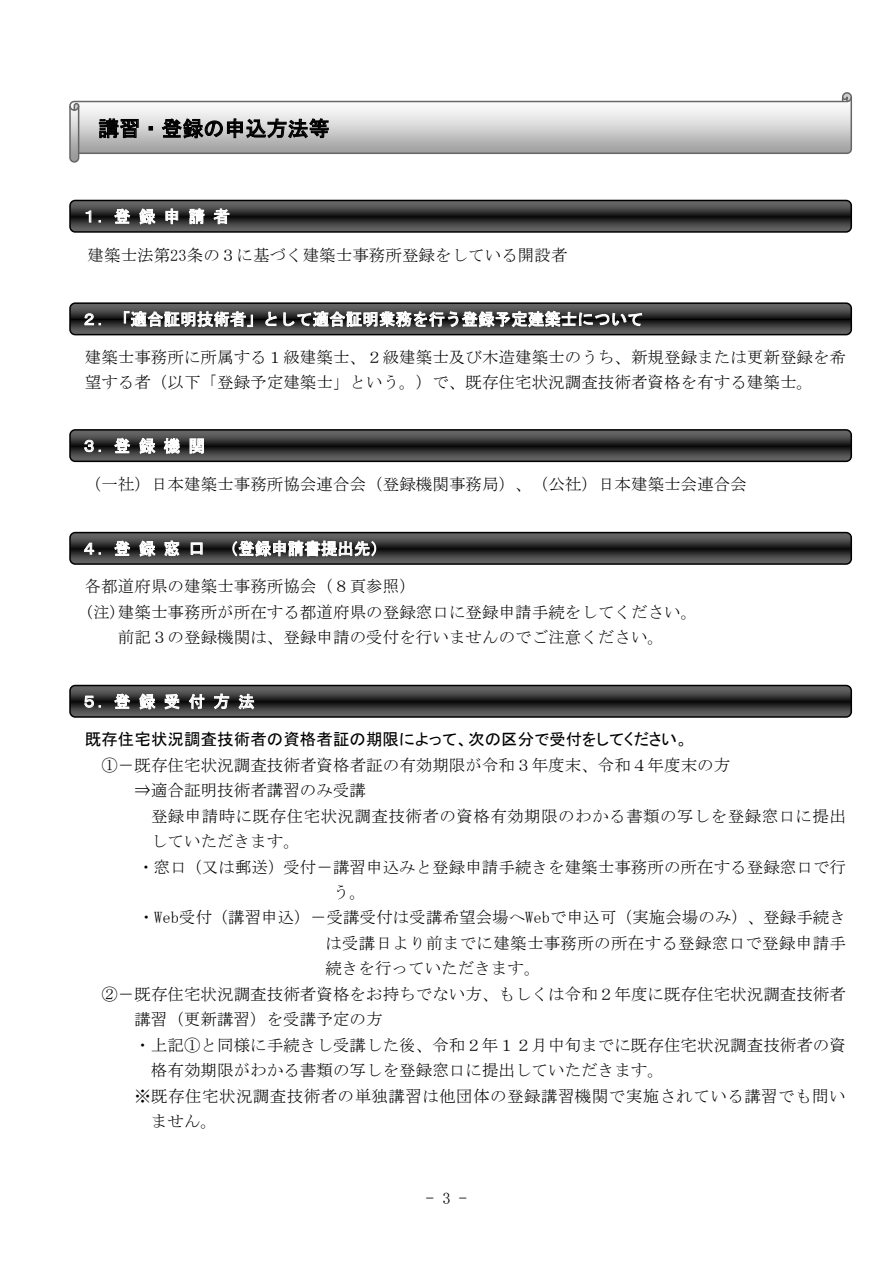
<style>
.page{position:relative;width:893px;height:1263px;background:#fff}
.page>*{position:absolute;margin:0;border:0;box-sizing:border-box;transform-origin:0 0}
.t1{font:21px "MS Gothic";letter-spacing:.005em;color:#000}
.t2{font:16.5px/25.5px "MS Mincho";letter-spacing:.005em;color:#000}
.t3{font:16.5px "MS Gothic";letter-spacing:.005em;color:#fff}
.t4{font:16.5px "MS Mincho";letter-spacing:.025em;color:#000}
.t5{font:16.5px "MS Mincho";letter-spacing:.035em;color:#000}
.t6{font:16.5px "MS P Gothic";letter-spacing:.005em;color:#000}
</style>
<div class="page">
<svg style="left:70px;top:685px;width:781px;height:31px;background:#404040"></svg>
<div style="left:69px;top:685px;width:783px;height:33px;border:1px solid #000;border-radius:5px"></div>
<svg style="left:70px;top:533px;width:781px;height:30px;background:#404040"></svg>
<div style="left:69px;top:532px;width:783px;height:33px;border:1px solid #000;border-radius:5px"></div>
<svg style="left:71px;top:430px;width:780px;height:31px;background:#404040"></svg>
<div style="left:69px;top:429px;width:783px;height:33px;border:1px solid #000;border-radius:5px"></div>
<svg style="left:70px;top:304px;width:781px;height:31px;background:#3f3f3f"></svg>
<div style="left:69px;top:302px;width:783px;height:33px;border:1px solid #000;border-radius:5px"></div>
<svg style="left:70px;top:200px;width:781px;height:31px;background:#404040"></svg>
<div style="left:69px;top:200px;width:783px;height:33px;border:1px solid #000;border-radius:5px"></div>
<svg style="left:69px;top:92px;width:783px;height:71px"></svg>
<svg style="left:69px;top:102px;width:11px;height:10px"></svg>
<hr style="left:78px;top:106px;width:1px;height:47px;background:#666">
<svg style="left:841px;top:93px;width:12px;height:10px"></svg>
<p class="t1" style="left:98px;top:118px;width:233px">講習・登録の申込方法等</p>
<p class="t3" style="left:81px;top:208px;width:150px">１．登 録 申 請 者</p>
<p class="t2" style="left:88px;top:242px;width:481px">建築士法第23条の３に基づく建築士事務所登録をしている開設者</p>
<p class="t3" style="left:81px;top:311px;width:564px">２．「適合証明技術者」として適合証明業務を行う登録予定建築士について</p>
<p class="t2" style="left:85px;top:344px;width:763px">建築士事務所に所属する１級建築士、２級建築士及び木造建築士のうち、新規登録または更新登録を希望する者（以下「登録予定建築士」という。）で、既存住宅状況調査技術者資格を有する建築士。</p>
<p class="t3" style="left:81px;top:437px;width:126px">３．登 録 機 関</p>
<p class="t2" style="left:85px;top:471px;width:663px">（一社）日本建築士事務所協会連合会（登録機関事務局）、（公社）日本建築士会連合会</p>
<p class="t3" style="left:81px;top:540px;width:308px">４．登 録 窓 口 （登録申請書提出先）</p>
<p class="t2" style="left:85px;top:573px;width:332px">各都道府県の建築士事務所協会（８頁参照）</p>
<p class="t2" style="left:85px;top:599px;width:614px">(注)建築士事務所が所在する都道府県の登録窓口に登録申請手続をしてください。</p>
<p class="t2" style="left:118px;top:624px;width:548px">前記３の登録機関は、登録申請の受付を行いませんのでご注意ください。</p>
<p class="t3" style="left:81px;top:693px;width:175px">５．登 録 受 付 方 法</p>
<p class="t6" style="left:85px;top:731px;width:605px">既存住宅状況調査技術者の資格者証の期限によって、次の区分で受付をしてください。</p>
<p class="t2" style="left:134px;top:752px;width:597px;text-indent:-33px">①－既存住宅状況調査技術者資格者証の有効期限が令和３年度末、令和４年度末の方⇒適合証明技術者講習のみ受講</p>
<p class="t5" style="left:151px;top:807px;width:696px">登録申請時に既存住宅状況調査技術者の資格有効期限のわかる書類の写しを登録窓口に提出</p>
<p class="t2" style="left:151px;top:828px;width:150px">していただきます。</p>
<p class="t2" style="left:138px;top:854px;width:710px">・窓口（又は郵送）受付－講習申込みと登録申請手続きを建築士事務所の所在する登録窓口で行</p>
<p class="t2" style="left:333px;top:879px;width:35px">う。</p>
<p class="t2" style="left:138px;top:905px;width:709px">・Web受付（講習申込）－受講受付は受講希望会場へWebで申込可（実施会場のみ）、登録手続き</p>
<p class="t2" style="left:325px;top:930px;width:522px">は受講日より前までに建築士事務所の所在する登録窓口で登録申請手</p>
<p class="t2" style="left:325px;top:956px;width:217px">続きを行っていただきます。</p>
<p class="t2" style="left:101px;top:981px;width:746px">②－既存住宅状況調査技術者資格をお持ちでない方、もしくは令和２年度に既存住宅状況調査技術者</p>
<p class="t2" style="left:134px;top:1007px;width:250px">講習（更新講習）を受講予定の方</p>
<p class="t2" style="left:134px;top:1032px;width:713px">・上記①と同様に手続きし受講した後、令和２年１２月中旬までに既存住宅状況調査技術者の資</p>
<p class="t2" style="left:151px;top:1057px;width:514px">格有効期限がわかる書類の写しを登録窓口に提出していただきます。</p>
<p class="t4" style="left:134px;top:1088px;width:713px">※既存住宅状況調査技術者の単独講習は他団体の登録講習機関で実施されている講習でも問い</p>
<p class="t2" style="left:151px;top:1108px;width:68px">ません。</p>
<p class="t2" style="left:436px;top:1183px;width:43px">- 3 -</p>
<p class="t2" style="left:426px;top:1185px;width:43px">- 3 -</p>
</div>
